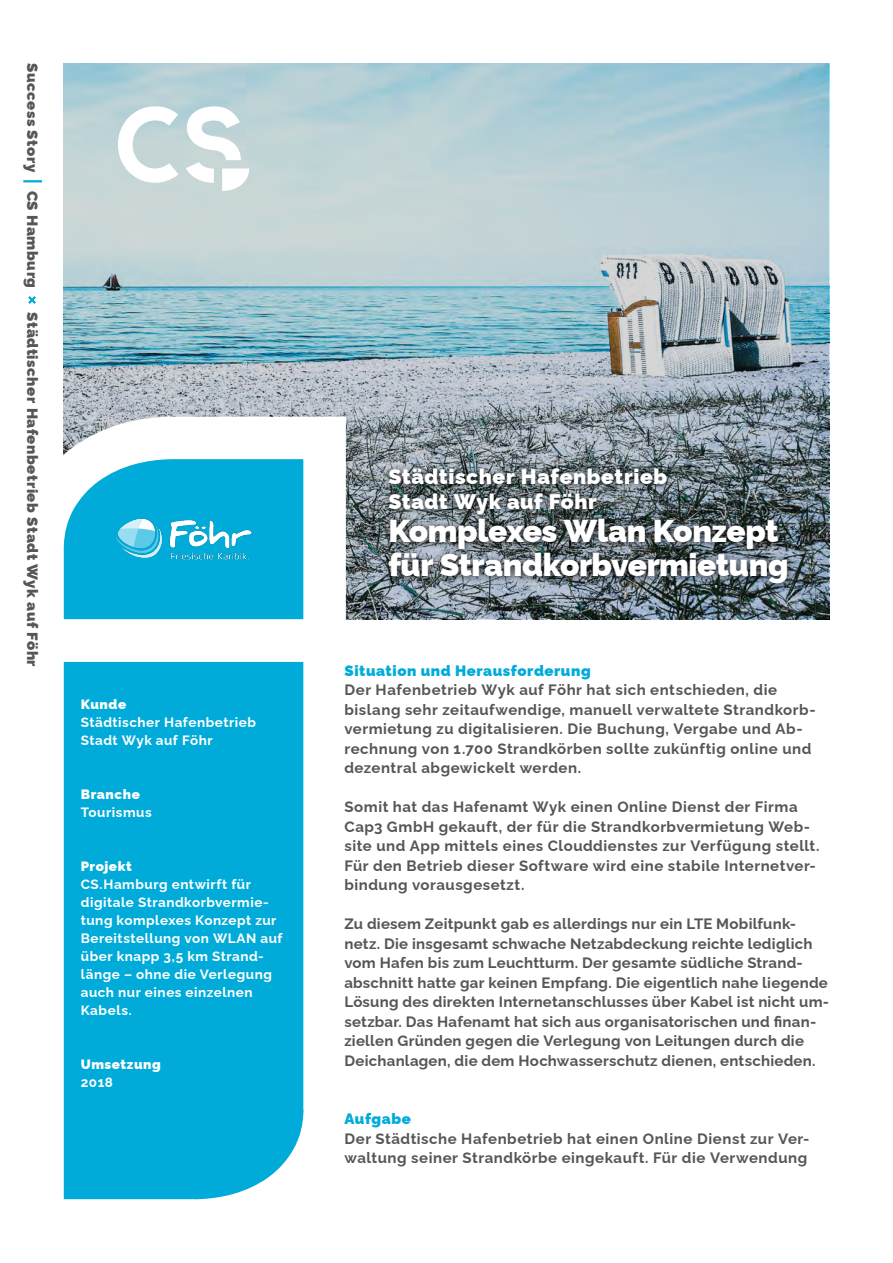
<style>
.page{position:relative;width:893px;height:1263px;background:#fff}
.page>*{position:absolute;margin:0;border:0;box-sizing:border-box;transform-origin:0 0}
.t1{font:900 31.65px/33.8px "Raleway";letter-spacing:-.01em;color:#fff}
.t2{font:900 21.15px/24.3px "Raleway";letter-spacing:.025em;color:#fff}
.t3{font:700 15px/19.5px "Raleway";letter-spacing:.025em;color:#565656}
.t4{font:900 15px "Raleway";letter-spacing:.035em;color:#565656}
.t5{font:900 15px "Raleway";letter-spacing:.035em;color:#00abda}
.t6{font:700 13.5px/18px "Raleway";letter-spacing:.04em;color:#fff}
.t7{font:900 13.5px "Raleway";letter-spacing:.04em;color:#fff}
</style>
<div class="page">
<svg style="left:64px;top:64px;width:765px;height:555px;background:#a3bbc2"></svg>
<div style="left:382px;top:462px;width:413px;height:129px;background:#000;opacity:.75"></div>
<div style="left:64px;top:683px;width:240px;height:516px;background:#00abda"></div>
<svg style="left:63px;top:395px;width:304px;height:288px"></svg>
<svg style="left:23px;top:180px;width:19px;height:2px"></svg>
<svg style="left:28px;top:296px;width:8px;height:8px"></svg>
<svg style="left:118px;top:106px;width:60px;height:77px"></svg>
<svg style="left:186px;top:106px;width:63px;height:85px"></svg>
<p class="t4" style="left:44px;top:63px;width:226px;rotate:90deg">Success Story CS Hamburg</p>
<p class="t4" style="left:44px;top:312px;width:356px;rotate:90deg">Städtischer Hafenbetrieb Stadt Wyk auf Föhr</p>
<p class="t7" style="left:81px;top:694px;width:47px">Kunde</p>
<p class="t6" style="left:81px;top:712px;width:177px">Städtischer Hafenbetrieb<br>Stadt Wyk auf Föhr</p>
<p class="t7" style="left:81px;top:784px;width:61px">Branche</p>
<p class="t6" style="left:81px;top:802px;width:72px">Tourismus</p>
<p class="t7" style="left:81px;top:856px;width:53px">Projekt</p>
<p class="t6" style="left:81px;top:874px;width:203px">CS.Hamburg entwirft für digitale Strandkorbvermie&shy;tung komplexes Konzept zur<br>Bereitstellung von WLAN auf über knapp 3,5 km Strand&shy;länge – ohne die Verlegung auch nur eines einzelnen<br>Kabels.</p>
<p class="t7" style="left:81px;top:1054px;width:82px">Umsetzung</p>
<p class="t6" style="left:81px;top:1072px;width:34px">2018</p>
<h2 class="t2" style="left:388px;top:462px;width:280px">Städtischer Hafenbetrieb<br>Stadt Wyk auf Föhr</h2>
<h1 class="t1" style="left:388px;top:511px;width:402px">Komplexes Wlan Konzept für Strandkorbvermietung</h1>
<p class="t5" style="left:344px;top:658px;width:248px">Situation und Herausforderung</p>
<p class="t3" style="left:344px;top:679px;width:473px">Der Hafenbetrieb Wyk auf Föhr hat sich entschieden, die bislang sehr zeitaufwendige, manuell verwaltete Strandkorb&shy;vermietung zu digitalisieren. Die Buchung, Vergabe und Ab&shy;rechnung von 1.700 Strandkörben sollte zukünftig online und dezentral abgewickelt werden.</p>
<p class="t3" style="left:344px;top:796px;width:477px">Somit hat das Hafenamt Wyk einen Online Dienst der Firma Cap3 GmbH gekauft, der für die Strandkorbvermietung Web&shy;site und App mittels eines Clouddienstes zur Verfügung stellt.<br>Für den Betrieb dieser Software wird eine stabile Internetver&shy;bindung vorausgesetzt.</p>
<p class="t3" style="left:344px;top:913px;width:486px">Zu diesem Zeitpunkt gab es allerdings nur ein LTE Mobilfunk&shy;netz. Die insgesamt schwache Netzabdeckung reichte lediglich vom Hafen bis zum Leuchtturm. Der gesamte südliche Strand&shy;abschnitt hatte gar keinen Empfang. Die eigentlich nahe liegende Lösung des direkten Internetanschlusses über Kabel ist nicht um&shy;setzbar. Das Hafenamt hat sich aus organisatorischen und finan&shy;ziellen Gründen gegen die Verlegung von Leitungen durch die Deichanlagen, die dem Hochwasserschutz dienen, entschieden.</p>
<p class="t5" style="left:344px;top:1107px;width:68px">Aufgabe</p>
<p class="t3" style="left:344px;top:1127px;width:467px">Der Städtische Hafenbetrieb hat einen Online Dienst zur Ver&shy;waltung seiner Strandkörbe eingekauft. Für die Verwendung</p>
</div>
